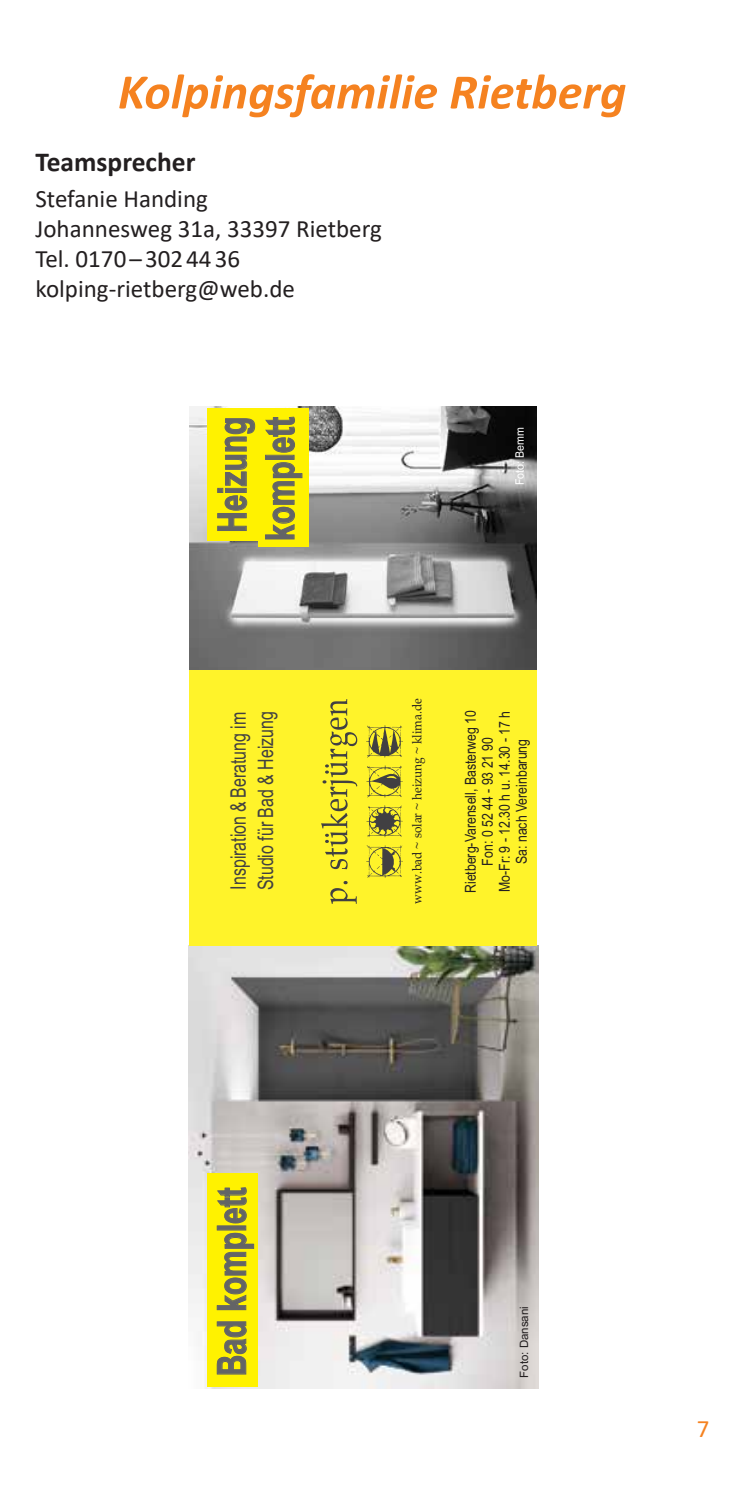
<style>
.page{position:relative;width:745px;height:1489px;background:#fff}
.page>*{position:absolute;margin:0;border:0;box-sizing:border-box;transform-origin:0 0}
.t1{font:italic 700 50px "Calibri";color:#f58220}
.t2{font:700 39.75px/47.8px "Arial Narrow";color:#636466;scale:.91 1}
.t3{font:700 27.5px "Calibri";color:#231f20}
.t4{font:25px/30px "Calibri";color:#231f20}
.t5{font:25px "Calibri";color:#f58220}
.t6{font:21.25px/27.2px "Arial Narrow";color:#414042;scale:.91 1}
.t7{font:15px/17px "Arial Narrow";color:#231f20;text-align:center}
.t8{font:13px "Book Antiqua";color:#231f20;scale:.91 1}
.t9{font:11.75px "Arial";color:#fff;scale:.91 1}
.t10{font:11.5px "Arial";color:#231f20}
</style>
<div class="page">
<img style="left:189px;top:945px;width:349px;height:442px">
<img style="left:189px;top:407px;width:347px;height:263px">
<div style="left:189px;top:670px;width:347px;height:275px;background:#fff32a"></div>
<svg style="left:366px;top:725px;width:37px;height:152px"></svg>
<svg style="left:330px;top:881px;width:26px;height:22px"></svg>
<svg style="left:321px;top:699px;width:36px;height:170px"></svg>
<div style="left:207px;top:1173px;width:50px;height:213px;background:#fff200"></div>
<svg style="left:216px;top:1321px;width:31px;height:53px"></svg>
<svg style="left:216px;top:1232px;width:38px;height:78px"></svg>
<svg style="left:217px;top:1187px;width:30px;height:36px"></svg>
<div style="left:207px;top:408px;width:51px;height:133px;background:#fff200"></div>
<div style="left:258px;top:408px;width:50px;height:139px;background:#fff200"></div>
<svg style="left:217px;top:418px;width:38px;height:113px"></svg>
<svg style="left:265px;top:462px;width:37px;height:77px"></svg>
<div style="left:265px;top:455px;width:29px;height:4px;border:1px solid #636466"></div>
<svg style="left:265px;top:416px;width:30px;height:37px"></svg>
<p class="t1" style="left:118px;top:56px;width:509px">Kolpingsfamilie Rietberg</p>
<p class="t3" style="left:35px;top:143px;width:161px">Teamsprecher</p>
<p class="t4" style="left:35px;top:183px;width:348px">Stefanie Handing<br>Johannesweg 31a, 33397 Rietberg<br>Tel. 0170 – 302 44 36 kolping-rietberg@web.de</p>
<p class="t2" style="left:212px;top:541px;width:138px;rotate:-90deg">Heizung komplett</p>
<p class="t9" style="left:512px;top:485px;width:65px;rotate:-90deg">Foto: Bemm</p>
<p class="t6" style="left:227px;top:890px;width:199px;rotate:-90deg">Inspiration &amp; Beratung im<br>Studio für Bad &amp; Heizung</p>
<p class="t8" style="left:408px;top:903px;width:227px;rotate:-90deg">www.bad ~ solar ~ heizung ~ klima.de</p>
<p class="t7" style="left:463px;top:893px;width:184px;rotate:-90deg">Rietberg-Varensell, Basterweg 10<br>Fon: 0 52 44 - 93 21 90<br>Mo-Fr: 9 - 12.30 h u. 14.30 - 17 h<br>Sa: nach Vereinbarung</p>
<p class="t2" style="left:212px;top:1376px;width:209px;rotate:-90deg">Bad komplett</p>
<p class="t10" style="left:516px;top:1377px;width:73px;rotate:-90deg">Foto: Dansani</p>
<p class="t5" style="left:696px;top:1410px;width:14px">7</p>
</div>
